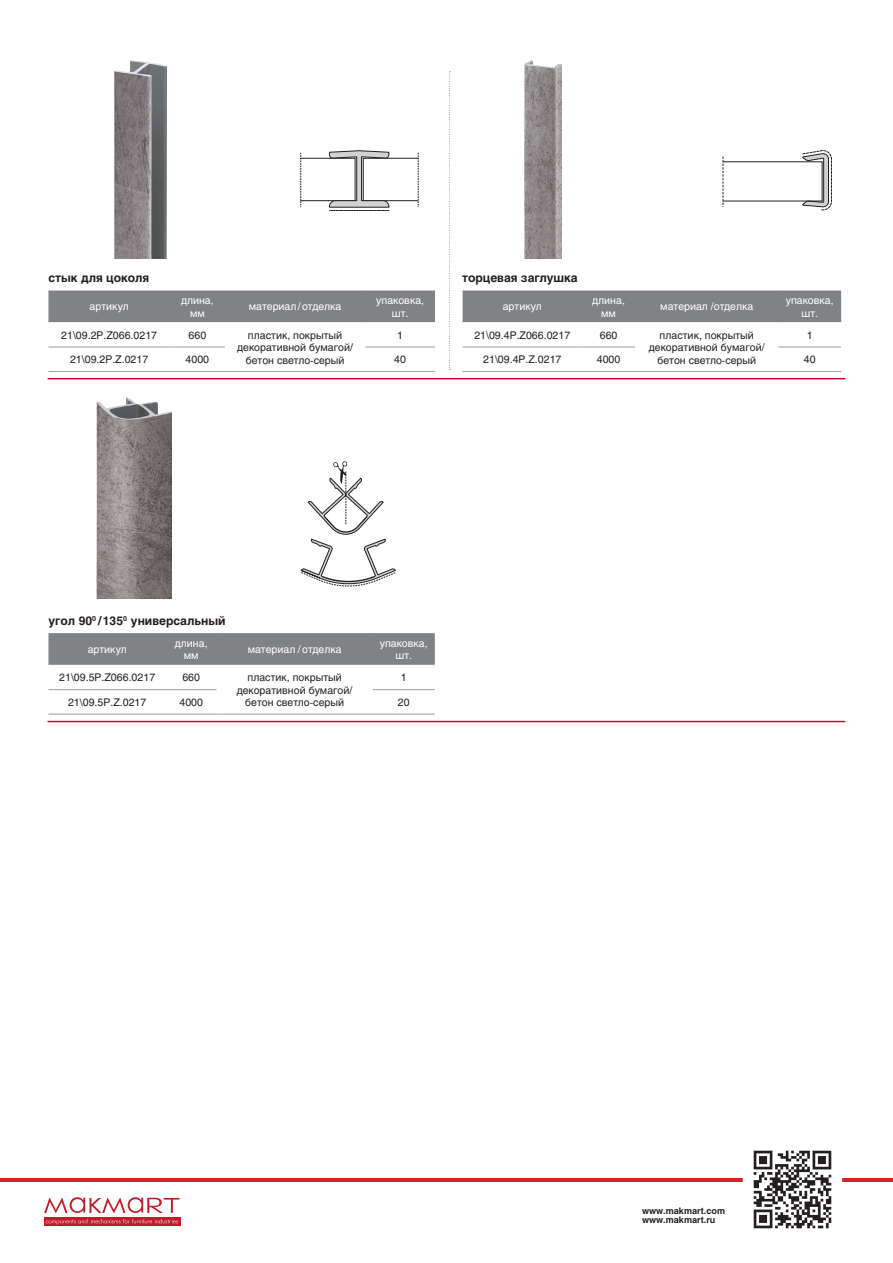
<style>
.page{position:relative;width:893px;height:1263px;background:#fff}
.page>*{position:absolute;margin:0;border:0;box-sizing:border-box;transform-origin:0 0}
.t1{font:700 12px "Helios C";color:#231f20}
.t2{font:10.5px/12.6px "Helios C";color:#231f20;text-align:center}
.t3{font:10.5px/12.6px "Helios C";color:#fff;text-align:center}
.t4{font:700 9px/8.6px "Helios C";color:#231f20}
</style>
<div class="page">
<hr style="left:0;top:1178px;width:893px;height:3px;background:#d1232a">
<img style="left:746px;top:1150px;width:93px;height:79px">
<div style="left:44px;top:1217px;width:136px;height:9px;background:#be1d2c"></div>
<svg style="left:46px;top:1219px;width:132px;height:5px"></svg>
<svg style="left:44px;top:1197px;width:136px;height:16px"></svg>
<img style="left:114px;top:61px;width:52px;height:197px">
<img style="left:524px;top:61px;width:37px;height:197px">
<img style="left:97px;top:397px;width:74px;height:201px">
<div style="left:48px;top:633px;width:387px;height:32px;background:#808285"></div>
<hr style="left:48px;top:689px;width:118px;height:1px;background:#a8a9ad">
<hr style="left:166px;top:689px;width:51px;height:1px;background:#a8a9ad">
<hr style="left:373px;top:689px;width:62px;height:1px;background:#a8a9ad">
<hr style="left:48px;top:713px;width:118px;height:2px;background:#a8a9ad">
<hr style="left:166px;top:713px;width:51px;height:2px;background:#a8a9ad">
<hr style="left:217px;top:713px;width:156px;height:2px;background:#a8a9ad">
<hr style="left:373px;top:713px;width:62px;height:2px;background:#a8a9ad">
<div style="left:463px;top:290px;width:378px;height:32px;background:#808285"></div>
<hr style="left:463px;top:346px;width:119px;height:2px;background:#a8a9ad">
<hr style="left:582px;top:346px;width:53px;height:2px;background:#a8a9ad">
<hr style="left:778px;top:346px;width:63px;height:2px;background:#a8a9ad">
<hr style="left:463px;top:371px;width:119px;height:1px;background:#a8a9ad">
<hr style="left:582px;top:371px;width:53px;height:1px;background:#a8a9ad">
<hr style="left:635px;top:371px;width:143px;height:1px;background:#a8a9ad">
<hr style="left:778px;top:371px;width:63px;height:1px;background:#a8a9ad">
<svg style="left:802px;top:150px;width:30px;height:60px"></svg>
<svg style="left:723px;top:157px;width:1px;height:50px"></svg>
<svg style="left:300px;top:151px;width:119px;height:60px"></svg>
<div style="left:48px;top:290px;width:387px;height:32px;background:#808285"></div>
<hr style="left:48px;top:346px;width:122px;height:2px;background:#a8a9ad">
<hr style="left:170px;top:346px;width:55px;height:2px;background:#a8a9ad">
<hr style="left:365px;top:346px;width:70px;height:2px;background:#a8a9ad">
<hr style="left:48px;top:371px;width:122px;height:1px;background:#a8a9ad">
<hr style="left:170px;top:371px;width:55px;height:1px;background:#a8a9ad">
<hr style="left:225px;top:371px;width:140px;height:1px;background:#a8a9ad">
<hr style="left:365px;top:371px;width:70px;height:1px;background:#a8a9ad">
<svg style="left:301px;top:461px;width:94px;height:125px"></svg>
<svg style="left:449px;top:71px;width:1px;height:299px"></svg>
<hr style="left:48px;top:378px;width:797px;height:1px;background:#c40c37">
<hr style="left:48px;top:721px;width:797px;height:1px;background:#c40c37">
<p class="t1" style="left:48px;top:271px;width:102px">стык для цоколя</p>
<p class="t1" style="left:462px;top:271px;width:117px">торцевая заглушка</p>
<p class="t3" style="left:90px;top:300px;width:41px">артикул</p>
<p class="t3" style="left:181px;top:294px;width:34px">длина, мм</p>
<p class="t3" style="left:249px;top:300px;width:94px">материал/отделка</p>
<p class="t3" style="left:376px;top:294px;width:49px">упаковка, шт.</p>
<p class="t2" style="left:61px;top:329px;width:97px">21\09.2P.Z066.0217</p>
<p class="t2" style="left:189px;top:329px;width:19px">660</p>
<p class="t2" style="left:237px;top:328px;width:117px">пластик, покрытый декоративной бумагой/ бетон светло-серый</p>
<p class="t2" style="left:397px;top:329px;width:7px">1</p>
<p class="t3" style="left:503px;top:300px;width:41px">артикул</p>
<p class="t3" style="left:592px;top:294px;width:34px">длина, мм</p>
<p class="t3" style="left:660px;top:300px;width:94px">материал /отделка</p>
<p class="t3" style="left:786px;top:294px;width:49px">упаковка, шт.</p>
<p class="t2" style="left:474px;top:329px;width:97px">21\09.4P.Z066.0217</p>
<p class="t2" style="left:600px;top:329px;width:19px">660</p>
<p class="t2" style="left:649px;top:328px;width:117px">пластик, покрытый декоративной бумагой/ бетон светло-серый</p>
<p class="t2" style="left:807px;top:329px;width:7px">1</p>
<p class="t2" style="left:70px;top:353px;width:80px">21\09.2P.Z.0217</p>
<p class="t2" style="left:186px;top:353px;width:25px">4000</p>
<p class="t2" style="left:394px;top:353px;width:13px">40</p>
<p class="t2" style="left:483px;top:353px;width:80px">21\09.4P.Z.0217</p>
<p class="t2" style="left:597px;top:353px;width:25px">4000</p>
<p class="t2" style="left:804px;top:353px;width:13px">40</p>
<p class="t1" style="left:48px;top:613px;width:179px">угол 90<sup>0</sup> /135<sup>0</sup> универсальный</p>
<p class="t3" style="left:88px;top:643px;width:41px">артикул</p>
<p class="t3" style="left:175px;top:637px;width:34px">длина, мм</p>
<p class="t3" style="left:248px;top:643px;width:95px">материал /отделка</p>
<p class="t3" style="left:380px;top:637px;width:49px">упаковка, шт.</p>
<p class="t2" style="left:59px;top:671px;width:97px">21\09.5P.Z066.0217</p>
<p class="t2" style="left:182px;top:671px;width:19px">660</p>
<p class="t2" style="left:237px;top:671px;width:117px">пластик, покрытый декоративной бумагой/ бетон светло-серый</p>
<p class="t2" style="left:401px;top:671px;width:7px">1</p>
<p class="t2" style="left:68px;top:696px;width:80px">21\09.5P.Z.0217</p>
<p class="t2" style="left:179px;top:696px;width:25px">4000</p>
<p class="t2" style="left:398px;top:696px;width:13px">20</p>
<p class="t4" style="left:642px;top:1206px;width:84px">www.makmart.com www.makmart.ru</p>
</div>
